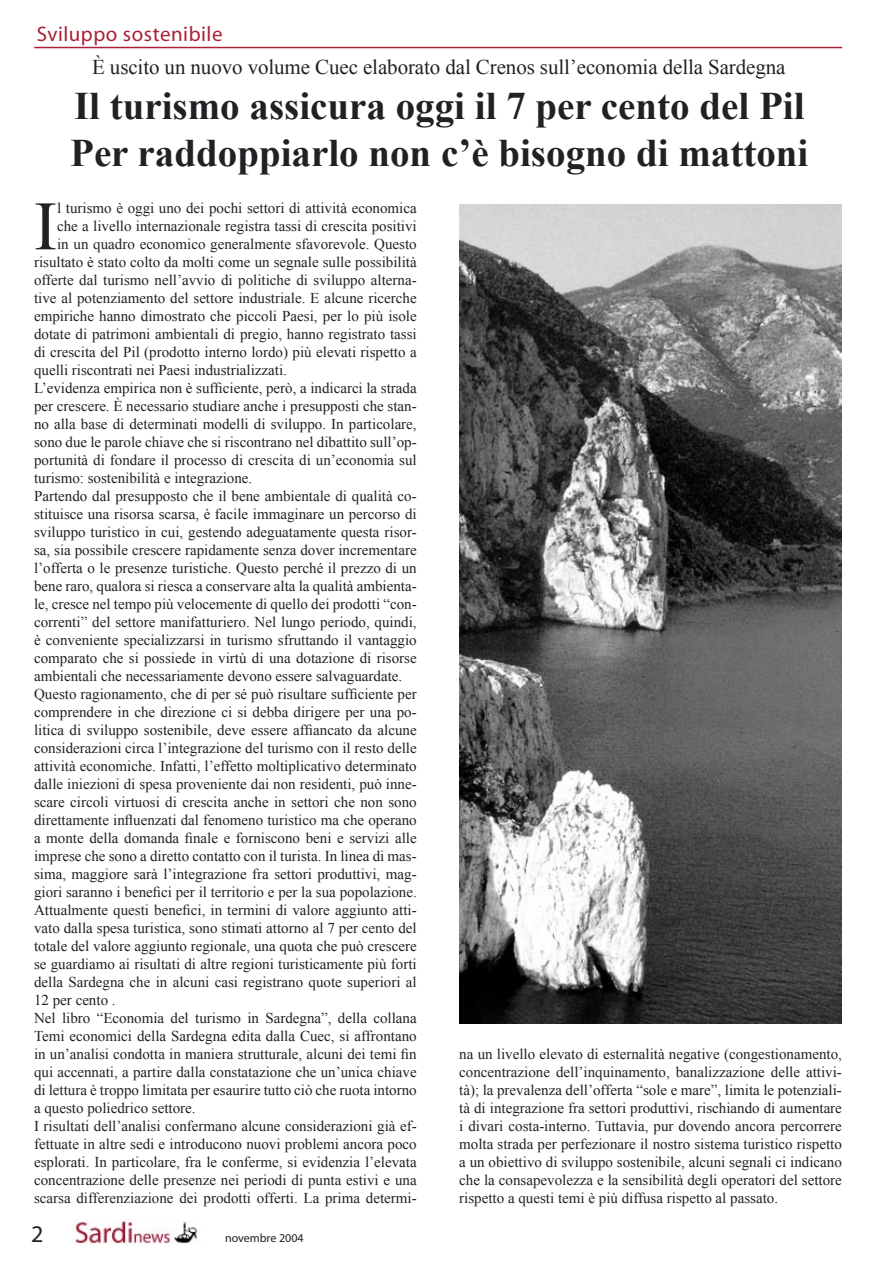
<style>
.page{position:relative;width:893px;height:1263px;background:#fff}
.page>*{position:absolute;margin:0;border:0;box-sizing:border-box;transform-origin:0 0}
.t1{font:69.3px "Times New Roman";color:#212125}
.t2{font:700 39px/46.8px "Times New Roman";color:#212125}
.t3{font:24px "Myriad";color:#212125}
.t4{font:21px "Times New Roman";letter-spacing:-.005em;color:#212125}
.t5{font:21px "Myriad";letter-spacing:.025em;color:#aa2037}
.t6{font:15px/18px "Times New Roman";color:#212125;text-align:justify}
.t7{font:12px "Myriad";color:#212125}
</style>
<div class="page">
<img style="left:73px;top:1219px;width:127px;height:25px">
<hr style="left:34px;top:47px;width:808px;height:1px;background:#aa2037">
<img style="left:459px;top:204px;width:383px;height:819px">
<h3 class="t5" style="left:37px;top:24px;width:187px">Sviluppo sostenibile</h3>
<h3 class="t4" style="left:92px;top:53px;width:695px">È uscito un nuovo volume Cuec elaborato dal Crenos sull’economia della Sardegna</h3>
<h2 class="t2" style="left:70px;top:82px;width:740px">Il turismo assicura oggi il 7 per cento del Pil<br>Per raddoppiarlo non c’è bisogno di mattoni</h2>
<h1 class="t1" style="left:34px;top:180px;width:25px">I</h1>
<p class="t6" style="left:57px;top:199px;width:361px">l turismo è oggi uno dei pochi settori di attività economica</p>
<p class="t6" style="left:57px;top:217px;width:361px">che a livello internazionale registra tassi di crescita positivi</p>
<p class="t6" style="left:57px;top:235px;width:361px">in un quadro economico generalmente sfavorevole. Questo</p>
<p class="t6" style="left:34px;top:253px;width:384px">risultato è stato colto da molti come un segnale sulle possibilità</p>
<p class="t6" style="left:34px;top:271px;width:384px">offerte dal turismo nell’avvio di politiche di sviluppo alterna-</p>
<p class="t6" style="left:34px;top:289px;width:384px">tive al potenziamento del settore industriale. E alcune ricerche</p>
<p class="t6" style="left:34px;top:307px;width:384px">empiriche hanno dimostrato che piccoli Paesi, per lo più isole</p>
<p class="t6" style="left:34px;top:325px;width:384px">dotate di patrimoni ambientali di pregio, hanno registrato tassi</p>
<p class="t6" style="left:34px;top:343px;width:384px">di crescita del Pil (prodotto interno lordo) più elevati rispetto a</p>
<p class="t6" style="left:34px;top:361px;width:254px">quelli riscontrati nei Paesi industrializzati.</p>
<p class="t6" style="left:34px;top:379px;width:384px">L’evidenza empirica non è sufficiente, però, a indicarci la strada</p>
<p class="t6" style="left:34px;top:397px;width:384px">per crescere. È necessario studiare anche i presupposti che stan-</p>
<p class="t6" style="left:34px;top:415px;width:384px">no alla base di determinati modelli di sviluppo. In particolare,</p>
<p class="t6" style="left:34px;top:433px;width:384px">sono due le parole chiave che si riscontrano nel dibattito sull’op-</p>
<p class="t6" style="left:34px;top:451px;width:384px">portunità di fondare il processo di crescita di un’economia sul</p>
<p class="t6" style="left:34px;top:469px;width:220px">turismo: sostenibilità e integrazione.</p>
<p class="t6" style="left:34px;top:487px;width:384px">Partendo dal presupposto che il bene ambientale di qualità co-</p>
<p class="t6" style="left:34px;top:505px;width:384px">stituisce una risorsa scarsa, è facile immaginare un percorso di</p>
<p class="t6" style="left:34px;top:523px;width:384px">sviluppo turistico in cui, gestendo adeguatamente questa risor-</p>
<p class="t6" style="left:34px;top:541px;width:384px">sa, sia possibile crescere rapidamente senza dover incrementare</p>
<p class="t6" style="left:34px;top:559px;width:384px">l’offerta o le presenze turistiche. Questo perché il prezzo di un</p>
<p class="t6" style="left:34px;top:577px;width:384px">bene raro, qualora si riesca a conservare alta la qualità ambienta-</p>
<p class="t6" style="left:34px;top:595px;width:384px">le, cresce nel tempo più velocemente di quello dei prodotti “con-</p>
<p class="t6" style="left:34px;top:613px;width:384px">correnti” del settore manifatturiero. Nel lungo periodo, quindi,</p>
<p class="t6" style="left:34px;top:631px;width:384px">è conveniente specializzarsi in turismo sfruttando il vantaggio</p>
<p class="t6" style="left:34px;top:649px;width:384px">comparato che si possiede in virtù di una dotazione di risorse</p>
<p class="t6" style="left:34px;top:667px;width:370px">ambientali che necessariamente devono essere salvaguardate.</p>
<p class="t6" style="left:34px;top:685px;width:384px">Questo ragionamento, che di per sé può risultare sufficiente per</p>
<p class="t6" style="left:34px;top:703px;width:384px">comprendere in che direzione ci si debba dirigere per una po-</p>
<p class="t6" style="left:34px;top:721px;width:384px">litica di sviluppo sostenibile, deve essere affiancato da alcune</p>
<p class="t6" style="left:34px;top:739px;width:384px">considerazioni circa l’integrazione del turismo con il resto delle</p>
<p class="t6" style="left:34px;top:757px;width:384px">attività economiche. Infatti, l’effetto moltiplicativo determinato</p>
<p class="t6" style="left:34px;top:775px;width:384px">dalle iniezioni di spesa proveniente dai non residenti, può inne-</p>
<p class="t6" style="left:34px;top:793px;width:384px">scare circoli virtuosi di crescita anche in settori che non sono</p>
<p class="t6" style="left:34px;top:811px;width:384px">direttamente influenzati dal fenomeno turistico ma che operano</p>
<p class="t6" style="left:34px;top:829px;width:384px">a monte della domanda finale e forniscono beni e servizi alle</p>
<p class="t6" style="left:34px;top:847px;width:384px">imprese che sono a diretto contatto con il turista. In linea di mas-</p>
<p class="t6" style="left:34px;top:865px;width:384px">sima, maggiore sarà l’integrazione fra settori produttivi, mag-</p>
<p class="t6" style="left:34px;top:883px;width:384px">giori saranno i benefici per il territorio e per la sua popolazione.</p>
<p class="t6" style="left:34px;top:901px;width:384px">Attualmente questi benefici, in termini di valore aggiunto atti-</p>
<p class="t6" style="left:34px;top:919px;width:384px">vato dalla spesa turistica, sono stimati attorno al 7 per cento del</p>
<p class="t6" style="left:34px;top:937px;width:384px">totale del valore aggiunto regionale, una quota che può crescere</p>
<p class="t6" style="left:34px;top:955px;width:384px">se guardiamo ai risultati di altre regioni turisticamente più forti</p>
<p class="t6" style="left:34px;top:973px;width:384px">della Sardegna che in alcuni casi registrano quote superiori al</p>
<p class="t6" style="left:34px;top:991px;width:83px">12 per cento .</p>
<p class="t6" style="left:34px;top:1009px;width:384px">Nel libro “Economia del turismo in Sardegna”, della collana</p>
<p class="t6" style="left:34px;top:1027px;width:384px">Temi economici della Sardegna edita dalla Cuec, si affrontano</p>
<p class="t6" style="left:34px;top:1045px;width:384px">in un’analisi condotta in maniera strutturale, alcuni dei temi fin</p>
<p class="t6" style="left:34px;top:1063px;width:384px">qui accennati, a partire dalla constatazione che un’unica chiave</p>
<p class="t6" style="left:34px;top:1081px;width:384px">di lettura è troppo limitata per esaurire tutto ciò che ruota intorno</p>
<p class="t6" style="left:34px;top:1099px;width:163px">a questo poliedrico settore.</p>
<p class="t6" style="left:34px;top:1117px;width:384px">I risultati dell’analisi confermano alcune considerazioni già ef-</p>
<p class="t6" style="left:34px;top:1135px;width:384px">fettuate in altre sedi e introducono nuovi problemi ancora poco</p>
<p class="t6" style="left:34px;top:1153px;width:384px">esplorati. In particolare, fra le conferme, si evidenzia l’elevata</p>
<p class="t6" style="left:34px;top:1171px;width:384px">concentrazione delle presenze nei periodi di punta estivi e una</p>
<p class="t6" style="left:34px;top:1189px;width:384px">scarsa differenziazione dei prodotti offerti. La prima determi-</p>
<h3 class="t3" style="left:31px;top:1222px;width:14px">2</h3>
<p class="t7" style="left:225px;top:1231px;width:80px">novembre 2004</p>
<p class="t6" style="left:459px;top:1045px;width:384px">na un livello elevato di esternalità negative (congestionamento, concentrazione dell’inquinamento, banalizzazione delle attivi&shy;tà); la prevalenza dell’offerta “sole e mare”, limita le potenziali&shy;tà di integrazione fra settori produttivi, rischiando di aumentare i divari costa-interno. Tuttavia, pur dovendo ancora percorrere molta strada per perfezionare il nostro sistema turistico rispetto a un obiettivo di sviluppo sostenibile, alcuni segnali ci indicano che la consapevolezza e la sensibilità degli operatori del settore rispetto a questi temi è più diffusa rispetto al passato.</p>
</div>
